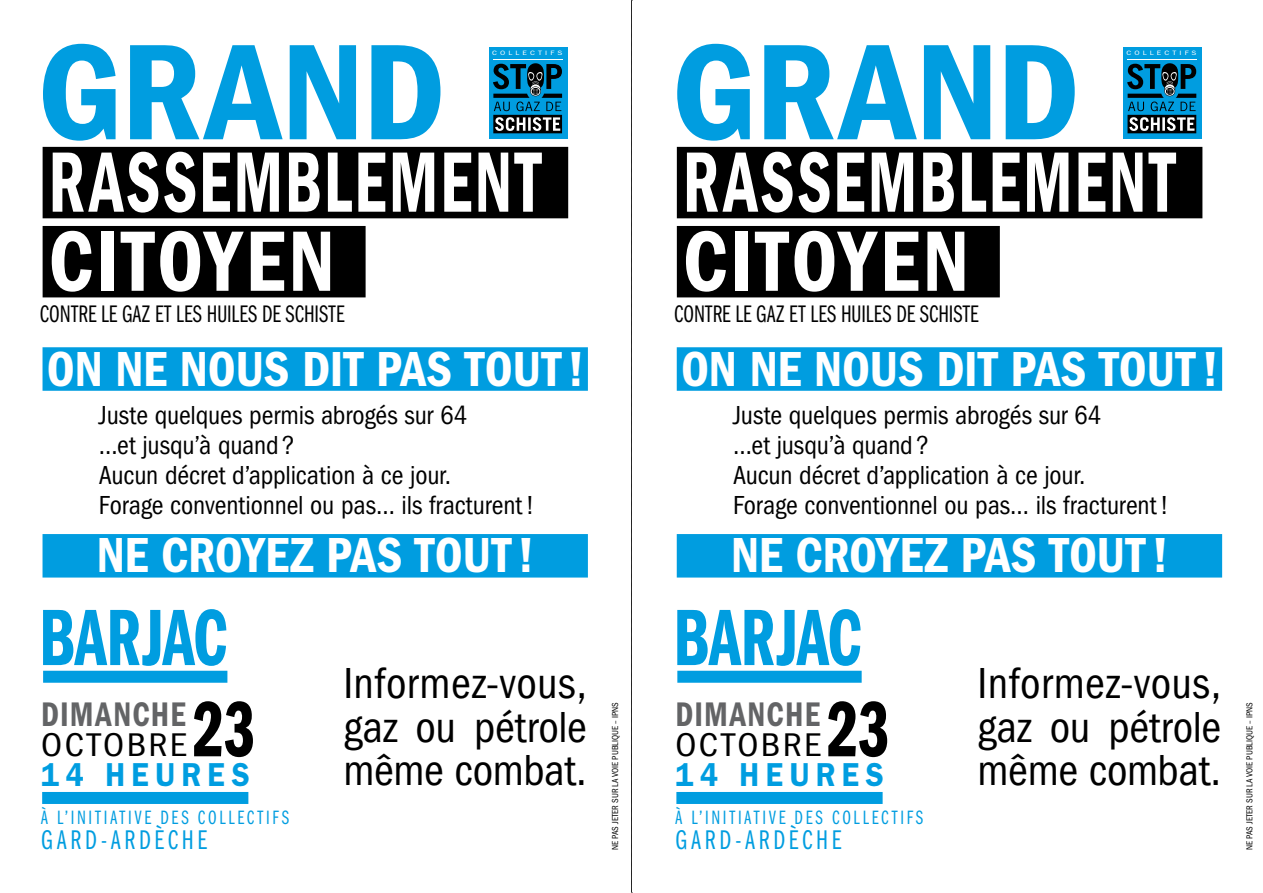
<style>
.page{position:relative;width:1263px;height:893px;background:#fff}
.page>*{position:absolute;margin:0;border:0;box-sizing:border-box;transform-origin:0 0}
.t1{font:141px "ITC Franklin Gothic Std Dm Cd";letter-spacing:-.01em;color:#009de0;scale:1.05 1}
.t2{font:88.65px/79.1px "ITC Franklin Gothic Std Dm Cd";letter-spacing:.04em;color:#fff;scale:.75 1}
.t3{font:82.65px "ITC Franklin Gothic Std Dm Cp";color:#009de0;scale:.9 1}
.t4{font:81.3px "ITC Franklin Gothic Std Dm Cp";color:#000;scale:.9 1}
.t5{font:51px "ITC Franklin Gothic Std Dm Cd";letter-spacing:-.005em;color:#fff}
.t6{font:condensed 45px/43.5px "ITC Franklin Gothic Std";color:#000;text-align:justify}
.t7{font:35.4px "ITC Franklin Gothic Std Dm Cd";letter-spacing:.035em;color:#636466;scale:.9 1}
.t8{font:condensed 34.05px "ITC Franklin Gothic Std";letter-spacing:.065em;color:#000;scale:1.1 1}
.t9{font:600 33.3px "ITC Franklin Gothic Std";letter-spacing:.215em;color:#009de0;scale:.9 1}
.t10{font:28.05px "ITC Franklin Gothic Std Bk Cp";letter-spacing:.15em;color:#009de0;scale:.9 1}
.t11{font:condensed 27px/30px "ITC Franklin Gothic Std";letter-spacing:-.005em;color:#000}
.t12{font:24.75px "ITC Franklin Gothic Std Bk Cp";letter-spacing:.01em;color:#000;scale:.9 1}
.t13{font:19.95px "ITC Franklin Gothic Std Bk Cp";letter-spacing:.16em;color:#009de0;scale:.9 1}
.t14{font:condensed 9px "ITC Franklin Gothic Std";color:#000}
.t15{font:6.3px "ITC Franklin Gothic Std";letter-spacing:.395em;color:#fff;scale:1.25 1}
</style>
<div class="page">
<div style="left:43px;top:147px;width:525px;height:71px;background:#000"></div>
<div style="left:43px;top:226px;width:323px;height:71px;background:#000"></div>
<div style="left:677px;top:147px;width:525px;height:71px;background:#000"></div>
<div style="left:677px;top:226px;width:323px;height:71px;background:#000"></div>
<div style="left:43px;top:347px;width:545px;height:44px;background:#009de0"></div>
<div style="left:43px;top:534px;width:545px;height:44px;background:#009de0"></div>
<div style="left:677px;top:347px;width:545px;height:44px;background:#009de0"></div>
<div style="left:677px;top:534px;width:545px;height:44px;background:#009de0"></div>
<div style="left:43px;top:671px;width:184px;height:12px;background:#009de0"></div>
<div style="left:42px;top:792px;width:206px;height:12px;background:#009de0"></div>
<div style="left:677px;top:671px;width:185px;height:12px;background:#009de0"></div>
<div style="left:676px;top:792px;width:207px;height:12px;background:#009de0"></div>
<div style="left:489px;top:47px;width:79px;height:92px;background:#009de0"></div>
<hr style="left:493px;top:59px;width:69px;height:1px;background:#fff">
<svg style="left:493px;top:63px;width:69px;height:70px"></svg>
<div style="left:1123px;top:47px;width:79px;height:92px;background:#009de0"></div>
<hr style="left:1127px;top:59px;width:70px;height:1px;background:#fff">
<svg style="left:1127px;top:63px;width:69px;height:70px"></svg>
<svg style="left:631px;top:0;width:1px;height:893px"></svg>
<h1 class="t1" style="left:37px;top:12px;width:390px">GRAND</h1>
<h2 class="t2" style="left:49px;top:143px;width:658px">RASSEMBLEMENT<br>CITOYEN</h2>
<p class="t12" style="left:40px;top:301px;width:340px">CONTRE LE GAZ ET LES HUILES DE SCHISTE</p>
<h1 class="t1" style="left:671px;top:12px;width:390px">GRAND</h1>
<h2 class="t2" style="left:683px;top:143px;width:658px">RASSEMBLEMENT<br>CITOYEN</h2>
<p class="t12" style="left:674px;top:301px;width:340px">CONTRE LE GAZ ET LES HUILES DE SCHISTE</p>
<p class="t15" style="left:492px;top:49px;width:58px">COLLECTIFS</p>
<p class="t15" style="left:1126px;top:49px;width:58px">COLLECTIFS</p>
<h3 class="t5" style="left:47px;top:339px;width:539px">ON NE NOUS DIT PAS TOUT!</h3>
<p class="t11" style="left:99px;top:400px;width:437px">Juste quelques permis abrogés sur 64<br>…et jusqu’à quand ?<br>Aucun décret d’application à ce jour.<br>Forage conventionnel ou pas… ils fracturent!</p>
<h3 class="t5" style="left:97px;top:526px;width:439px">NE CROYEZ PAS TOUT!</h3>
<h3 class="t5" style="left:681px;top:339px;width:539px">ON NE NOUS DIT PAS TOUT!</h3>
<p class="t11" style="left:733px;top:400px;width:437px">Juste quelques permis abrogés sur 64<br>…et jusqu’à quand ?<br>Aucun décret d’application à ce jour.<br>Forage conventionnel ou pas… ils fracturent!</p>
<h3 class="t5" style="left:731px;top:526px;width:439px">NE CROYEZ PAS TOUT!</h3>
<h3 class="t3" style="left:39px;top:592px;width:210px">BARJAC</h3>
<h3 class="t7" style="left:41px;top:694px;width:162px">DIMANCHE</h3>
<p class="t8" style="left:41px;top:726px;width:134px">OCTOBRE</p>
<h3 class="t4" style="left:192px;top:685px;width:71px">23</h3>
<p class="t9" style="left:41px;top:755px;width:233px">14 HEURES</p>
<p class="t13" style="left:41px;top:806px;width:277px">À L’INITIATIVE DES COLLECTIFS</p>
<p class="t10" style="left:41px;top:825px;width:186px">GARD-ARDÈCHE</p>
<h3 class="t3" style="left:673px;top:592px;width:210px">BARJAC</h3>
<h3 class="t7" style="left:675px;top:694px;width:162px">DIMANCHE</h3>
<p class="t8" style="left:675px;top:726px;width:134px">OCTOBRE</p>
<h3 class="t6" style="left:343px;top:662px;width:245px">Informez-vous, gaz ou pétrole même combat.</h3>
<h3 class="t6" style="left:978px;top:662px;width:245px">Informez-vous, gaz ou pétrole même combat.</h3>
<h3 class="t4" style="left:826px;top:685px;width:71px">23</h3>
<p class="t9" style="left:675px;top:755px;width:233px">14 HEURES</p>
<p class="t13" style="left:675px;top:806px;width:277px">À L’INITIATIVE DES COLLECTIFS</p>
<p class="t10" style="left:675px;top:825px;width:186px">GARD-ARDÈCHE</p>
<p class="t14" style="left:610px;top:850px;width:150px;rotate:-90deg">NE PAS JETER SUR LA VOIE PUBLIQUE – IPNS</p>
<p class="t14" style="left:1244px;top:850px;width:150px;rotate:-90deg">NE PAS JETER SUR LA VOIE PUBLIQUE – IPNS</p>
</div>
